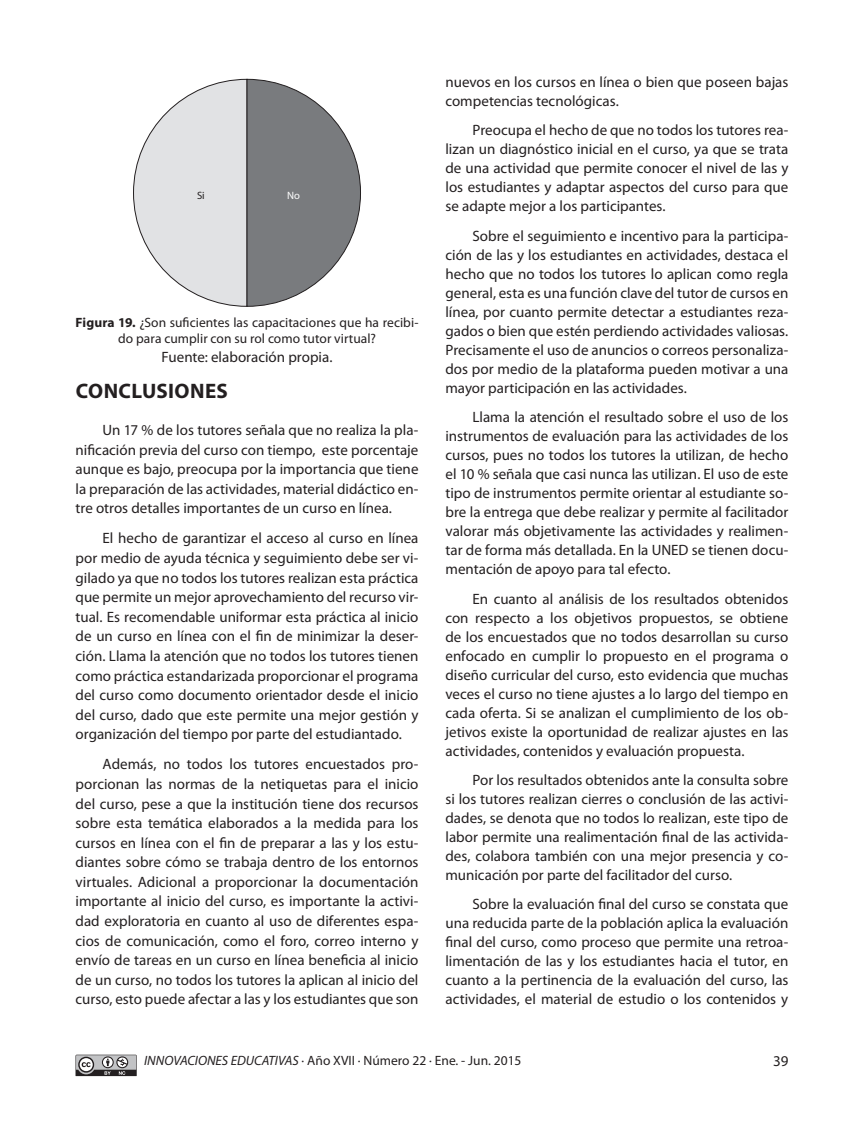
<style>
.page{position:relative;width:864px;height:1134px;background:#fff}
.page>*{position:absolute;margin:0;border:0;box-sizing:border-box;transform-origin:0 0}
._03-Subtitulo_1{font:700 21px "Myriad Pro";letter-spacing:.015em;color:#231f20}
._01-Texto_Normal{font:15px/19px "Myriad Pro";color:#231f20;text-align:justify}
._08-Pie_de_figura{font:15px "Myriad Pro";color:#231f20}
._08-Pie_de_figura-2{font:13.5px/16.5px "Myriad Pro";color:#231f20;text-align:center}
.t1{font:10.65px "Myriad Pro";color:#231f20}
.t2{font:10.65px "Myriad Pro";color:#fff}
.s1{font-weight:700}
.s2{font-style:italic}
</style>
<div class="page">
<svg style="left:76px;top:1055px;width:61px;height:21px"></svg>
<svg style="left:133px;top:79px;width:228px;height:228px"></svg>
<p class="t1" style="left:197px;top:189px;width:9px">Si</p>
<p class="t2" style="left:287px;top:189px;width:14px">No</p>
<p class="_08-Pie_de_figura-2" style="left:76px;top:314px;width:344px"><span class="s1">Figura 19.</span> ¿Son suficientes las capacitaciones que ha recibi&shy;do para cumplir con su rol como tutor virtual?</p>
<p class="_08-Pie_de_figura" style="left:162px;top:348px;width:172px">Fuente: elaboración propia.</p>
<p class="_03-Subtitulo_1" style="left:76px;top:377px;width:154px">CONCLUSIONES</p>
<p class="_01-Texto_Normal" style="left:76px;top:420px;width:344px;line-height:19.6px;text-indent:27px">Un 17 % de los tutores señala que no realiza la pla&shy;nificación previa del curso con tiempo, este porcentaje aunque es bajo, preocupa por la importancia que tiene la preparación de las actividades, material didáctico en&shy;tre otros detalles importantes de un curso en línea.</p>
<p class="_01-Texto_Normal" style="left:76px;top:528px;width:344px;line-height:19.6px;text-indent:27px">El hecho de garantizar el acceso al curso en línea por medio de ayuda técnica y seguimiento debe ser vi&shy;gilado ya que no todos los tutores realizan esta práctica que permite un mejor aprovechamiento del recurso vir&shy;tual. Es recomendable uniformar esta práctica al inicio de un curso en línea con el fin de minimizar la deser&shy;ción. Llama la atención que no todos los tutores tienen como práctica estandarizada proporcionar el programa del curso como documento orientador desde el inicio del curso, dado que este permite una mejor gestión y organización del tiempo por parte del estudiantado.</p>
<p class="_01-Texto_Normal" style="left:76px;top:754px;width:344px;line-height:19.6px;text-indent:27px">Además, no todos los tutores encuestados pro&shy;porcionan las normas de la netiquetas para el inicio del curso, pese a que la institución tiene dos recursos sobre esta temática elaborados a la medida para los cursos en línea con el fin de preparar a las y los estu&shy;diantes sobre cómo se trabaja dentro de los entornos virtuales. Adicional a proporcionar la documentación importante al inicio del curso, es importante la activi&shy;dad exploratoria en cuanto al uso de diferentes espa&shy;cios de comunicación, como el foro, correo interno y envío de tareas en un curso en línea beneficia al inicio de un curso, no todos los tutores la aplican al inicio del curso, esto puede afectar a las y los estudiantes que son</p>
<p class="_01-Texto_Normal" style="left:446px;top:72px;width:344px">nuevos en los cursos en línea o bien que poseen bajas competencias tecnológicas.</p>
<p class="_01-Texto_Normal" style="left:446px;top:121px;width:344px;text-indent:27px">Preocupa el hecho de que no todos los tutores rea&shy;lizan un diagnóstico inicial en el curso, ya que se trata de una actividad que permite conocer el nivel de las y los estudiantes y adaptar aspectos del curso para que se adapte mejor a los participantes.</p>
<p class="_01-Texto_Normal" style="left:446px;top:226px;width:344px;text-indent:27px">Sobre el seguimiento e incentivo para la participa&shy;ción de las y los estudiantes en actividades, destaca el hecho que no todos los tutores lo aplican como regla general, esta es una función clave del tutor de cursos en línea, por cuanto permite detectar a estudiantes reza&shy;gados o bien que estén perdiendo actividades valiosas.<br>Precisamente el uso de anuncios o correos personaliza&shy;dos por medio de la plataforma pueden motivar a una mayor participación en las actividades.</p>
<p class="_01-Texto_Normal" style="left:446px;top:407px;width:344px;text-indent:27px">Llama la atención el resultado sobre el uso de los instrumentos de evaluación para las actividades de los cursos, pues no todos los tutores la utilizan, de hecho el 10 % señala que casi nunca las utilizan. El uso de este tipo de instrumentos permite orientar al estudiante so&shy;bre la entrega que debe realizar y permite al facilitador valorar más objetivamente las actividades y realimen&shy;tar de forma más detallada. En la UNED se tienen docu&shy;mentación de apoyo para tal efecto.</p>
<p class="_01-Texto_Normal" style="left:446px;top:589px;width:344px;text-indent:27px">En cuanto al análisis de los resultados obtenidos con respecto a los objetivos propuestos, se obtiene de los encuestados que no todos desarrollan su curso enfocado en cumplir lo propuesto en el programa o diseño curricular del curso, esto evidencia que muchas veces el curso no tiene ajustes a lo largo del tiempo en cada oferta. Si se analizan el cumplimiento de los ob&shy;jetivos existe la oportunidad de realizar ajustes en las actividades, contenidos y evaluación propuesta.</p>
<p class="_01-Texto_Normal" style="left:446px;top:770px;width:344px;text-indent:27px">Por los resultados obtenidos ante la consulta sobre si los tutores realizan cierres o conclusión de las activi&shy;dades, se denota que no todos lo realizan, este tipo de labor permite una realimentación final de las activida&shy;des, colabora también con una mejor presencia y co&shy;municación por parte del facilitador del curso.</p>
<p class="_01-Texto_Normal" style="left:446px;top:895px;width:344px;text-indent:27px">Sobre la evaluación final del curso se constata que una reducida parte de la población aplica la evaluación final del curso, como proceso que permite una retroa&shy;limentación de las y los estudiantes hacia el tutor, en cuanto a la pertinencia de la evaluación del curso, las actividades, el material de estudio o los contenidos y</p>
<p class="_08-Pie_de_figura-2" style="left:144px;top:1052px;width:379px"><span class="s2">INNOVACIONES EDUCATIVAS</span> · Año XVII · Número 22 · Ene. - Jun. 2015</p>
<p class="_01-Texto_Normal" style="left:773px;top:1051px;width:17px">39</p>
</div>
